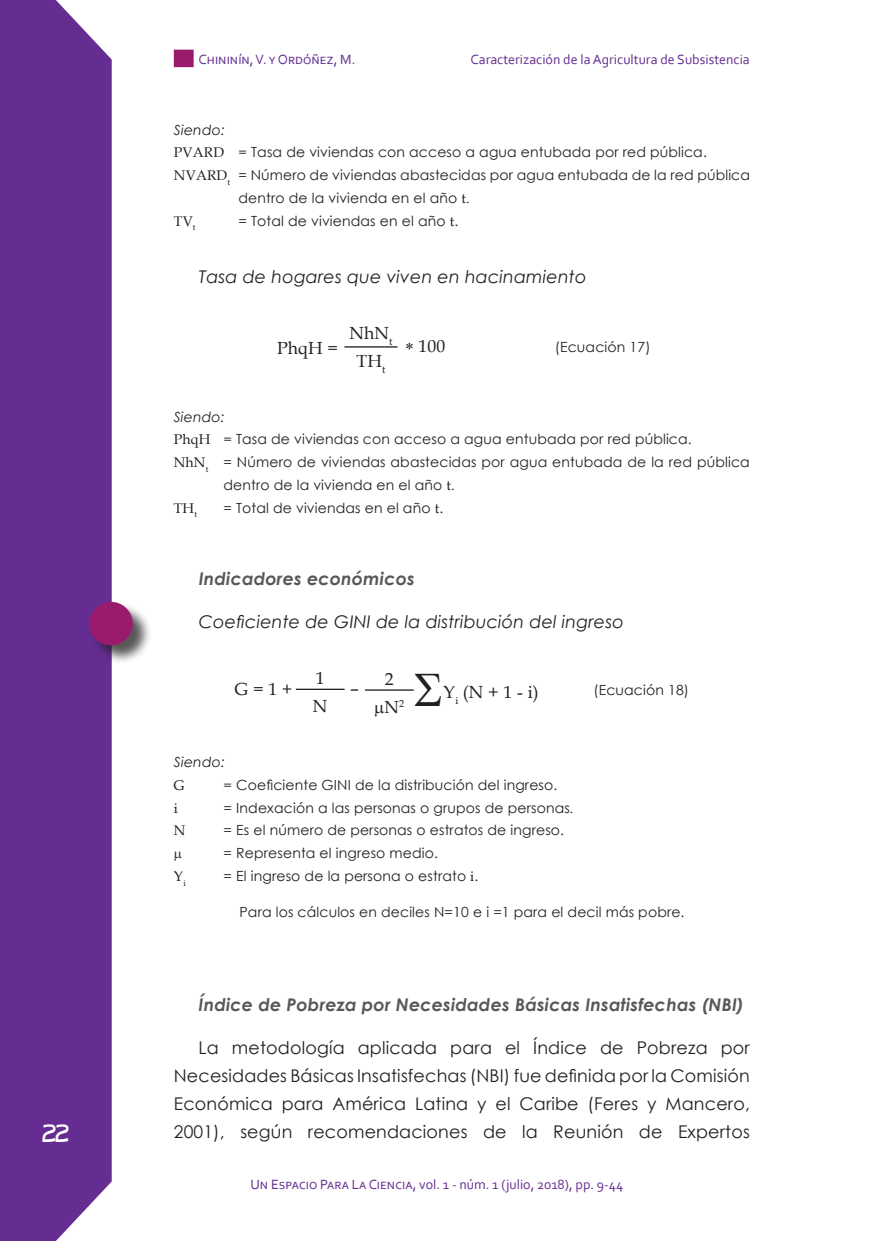
<style>
.page{position:relative;width:874px;height:1241px;background:#fff}
.page>*{position:absolute;margin:0;border:0;box-sizing:border-box;transform-origin:0 0}
.t1{font:24.5px "Hurry Up";color:#fff}
.Normal_Normal1{font:17.5px/28px "Century Gothic";letter-spacing:.01em;color:#231f20;text-align:justify}
.Normal_Normal1-2{font:italic 17.5px "Century Gothic";letter-spacing:.01em;color:#231f20}
.Normal_Normal1-3{font:italic 700 17.5px "Century Gothic";letter-spacing:.01em;color:#57585a}
.t2{font:17.5px "Book Antiqua";letter-spacing:.01em;color:#231f20}
.Normal_Normal1-4{font:14px/22.8px "Century Gothic";letter-spacing:.01em;color:#231f20}
.t3{font:14px "Corbel";color:#652d91}
.Normal_Normal1-5{font:italic 14px "Century Gothic";letter-spacing:.01em;color:#231f20}
.Normal_Normal1-6{font:14px "Book Antiqua";color:#231f20}
.s1{font-family:"Book Antiqua"}
</style>
<div class="page">
<div style="left:0;top:0;width:112px;height:1240px;background:#652d91"></div>
<div style="left:90px;top:602px;width:62px;height:62px;background:#231f20;opacity:.75"></div>
<div style="left:89px;top:601px;width:44px;height:44px;background:#9a1b6d;border-radius:50%"></div>
<div style="left:174px;top:50px;width:19px;height:17px;background:#9a1b6d"></div>
<hr style="left:344px;top:346px;width:53px;height:1px;background:#231f20">
<hr style="left:296px;top:688px;width:48px;height:2px;background:#231f20">
<hr style="left:365px;top:689px;width:48px;height:1px;background:#231f20">
<h1 class="t1" style="left:43px;top:1118px;width:27px">22</h1>
<p class="t3" style="left:198px;top:50px;width:158px">Chininín, V. y Ordóñez, M.</p>
<p class="t3" style="left:470px;top:50px;width:280px">Caracterización de la Agricultura de Subsistencia</p>
<p class="Normal_Normal1-5" style="left:174px;top:120px;width:52px">Siendo:</p>
<p class="Normal_Normal1-4" style="left:174px;top:141px;width:534px"><span class="s1">PVARD =</span> Tasa de viviendas con acceso a agua entubada por red pública.</p>
<p class="Normal_Normal1-4" style="left:238px;top:163px;width:512px;text-indent:-64px"><span class="s1">NVARD</span><sub>t</sub> = Número de viviendas abastecidas por agua entubada de la red pública dentro de la vivienda en el año <span class="s1">t.</span></p>
<p class="Normal_Normal1-6" style="left:174px;top:211px;width:23px">TV<sub>t</sub></p>
<p class="Normal_Normal1-4" style="left:238px;top:209px;width:221px">= Total de viviendas en el año <span class="s1">t</span>.</p>
<p class="Normal_Normal1-2" style="left:199px;top:264px;width:389px">Tasa de hogares que viven en hacinamiento</p>
<p class="t2" style="left:277px;top:336px;width:62px">PhqH =</p>
<p class="t2" style="left:349px;top:321px;width:45px">NhN<sub>t</sub></p>
<p class="t2" style="left:356px;top:349px;width:30px">TH<sub>t</sub></p>
<p class="t2" style="left:418px;top:334px;width:28px">100</p>
<p class="Normal_Normal1-4" style="left:554px;top:335px;width:97px">(Ecuación 17)</p>
<p class="Normal_Normal1-5" style="left:174px;top:406px;width:52px">Siendo:</p>
<p class="Normal_Normal1-4" style="left:174px;top:427px;width:519px"><span class="s1">PhqH =</span> Tasa de viviendas con acceso a agua entubada por red pública.</p>
<p class="Normal_Normal1-4" style="left:223px;top:450px;width:527px;text-indent:-50px"><span class="s1">NhN</span><sub>t</sub> = Número de viviendas abastecidas por agua entubada de la red pública dentro de la vivienda en el año <span class="s1">t.</span></p>
<p class="Normal_Normal1-6" style="left:174px;top:498px;width:25px">TH<sub>t</sub></p>
<p class="Normal_Normal1-4" style="left:223px;top:496px;width:221px">= Total de viviendas en el año <span class="s1">t</span>.</p>
<p class="Normal_Normal1-3" style="left:199px;top:565px;width:217px">Indicadores económicos</p>
<p class="Normal_Normal1-2" style="left:199px;top:609px;width:426px">Coeficiente de GINI de la distribución del ingreso</p>
<p class="t2" style="left:235px;top:676px;width:59px">G = 1 +</p>
<p class="t2" style="left:316px;top:665px;width:10px">1</p>
<p class="t2" style="left:313px;top:693px;width:16px">N</p>
<p class="t2" style="left:350px;top:675px;width:10px">–</p>
<p class="t2" style="left:385px;top:666px;width:10px">2</p>
<p class="t2" style="left:384px;top:694px;width:21px">N<sup>2</sup></p>
<p class="t2" style="left:443px;top:679px;width:97px">Y<sub>i</sub> (N + 1 - i)</p>
<p class="Normal_Normal1-4" style="left:593px;top:677px;width:97px">(Ecuación 18)</p>
<p class="Normal_Normal1-5" style="left:174px;top:752px;width:52px">Siendo:</p>
<p class="Normal_Normal1-6" style="left:174px;top:775px;width:12px">G</p>
<p class="Normal_Normal1-4" style="left:223px;top:773px;width:335px"><span class="s1">=</span> Coeficiente GINI de la distribución del ingreso.</p>
<p class="Normal_Normal1-6" style="left:174px;top:798px;width:6px">i</p>
<p class="Normal_Normal1-4" style="left:223px;top:796px;width:351px">= Indexación a las personas o grupos de personas<span class="s1">.</span></p>
<p class="Normal_Normal1-6" style="left:174px;top:820px;width:13px">N</p>
<p class="Normal_Normal1-4" style="left:223px;top:818px;width:342px">= Es el número de personas o estratos de ingreso.</p>
<p class="Normal_Normal1-4" style="left:223px;top:841px;width:216px">= Representa el ingreso medio.</p>
<p class="Normal_Normal1-6" style="left:174px;top:866px;width:13px">Y<sub>i</sub></p>
<p class="Normal_Normal1-4" style="left:223px;top:864px;width:256px">= El ingreso de la persona o estrato <span class="s1">i</span>.</p>
<p class="Normal_Normal1-4" style="left:239px;top:900px;width:446px">Para los cálculos en deciles N=10 e i =1 para el decil más pobre.</p>
<p class="Normal_Normal1-3" style="left:198px;top:991px;width:546px">Índice de Pobreza por Necesidades Básicas Insatisfechas (NBI)</p>
<p class="Normal_Normal1" style="left:174px;top:1033px;width:577px;text-indent:25px">La metodología aplicada para el Índice de Pobreza por Necesidades Básicas Insatisfechas (NBI) fue definida por la Comisión Económica para América Latina y el Caribe (Feres y Mancero, 2001), según recomendaciones de la Reunión de Expertos</p>
<p class="t3" style="left:250px;top:1175px;width:374px">Un Espacio Para La Ciencia, vol. 1 - núm. 1 (julio, 2018), pp. 9-44</p>
</div>
